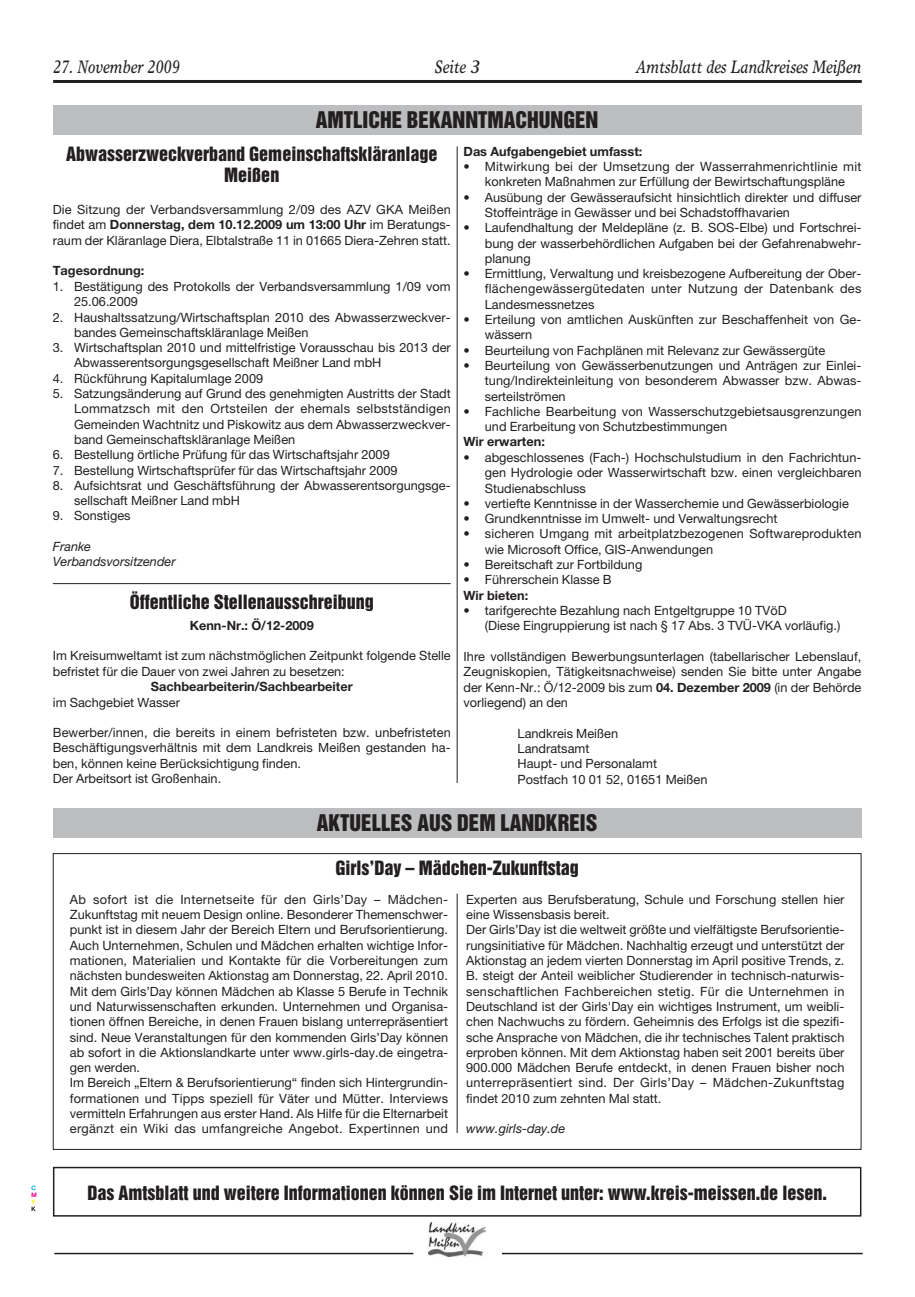
<style>
.page{position:relative;width:915px;height:1297px;background:#fff}
.page>*{position:absolute;margin:0;border:0;box-sizing:border-box;transform-origin:0 0}
.t1{font:21px "Helvetica Inserat";color:#231f20}
.t2{font:18px/21.6px "Helvetica Inserat";color:#231f20;text-align:center}
.t3{font:italic 18px "Times Europa";color:#231f20;scale:.8 1}
.t4{font:12.75px/15.3px "Helvetica Neue";color:#231f20}
.t5{font:700 12.75px "Helvetica Neue";color:#231f20}
.t6{font:italic 12.75px/15.3px "Helvetica Neue";color:#231f20}
.t7{font:6px "Helvetica Neue";color:#00adef}
.t8{font:6px "Helvetica Neue";color:#ec008c}
.t9{font:6px "Helvetica Neue";color:#fff200}
.t10{font:6px "Helvetica Neue";color:#231f20}
.s1{font-weight:700}
</style>
<div class="page">
<hr style="left:53px;top:80px;width:808px;height:3px;background:#231f20">
<img style="left:428px;top:1222px;width:57px;height:34px">
<hr style="left:54px;top:1253px;width:359px;height:1px;background:#231f20">
<hr style="left:501px;top:1253px;width:361px;height:1px;background:#231f20">
<div style="left:53px;top:106px;width:808px;height:29px;background:#bbbdbf"></div>
<hr style="left:456px;top:146px;width:1px;height:637px;background:#231f20">
<div style="left:53px;top:808px;width:808px;height:30px;background:#bbbdbf"></div>
<hr style="left:53px;top:583px;width:397px;height:1px;background:#231f20">
<hr style="left:456px;top:893px;width:1px;height:240px;background:#231f20">
<div style="left:53px;top:1167px;width:808px;height:49px;border:2px solid #231f20"></div>
<h2 class="t3" style="left:53px;top:60px;width:160px">27. November 2009</h2>
<h2 class="t3" style="left:434px;top:60px;width:59px">Seite 3</h2>
<h2 class="t3" style="left:636px;top:60px;width:283px">Amtsblatt des Landkreises Meißen</h2>
<h1 class="t1" style="left:316px;top:111px;width:284px">AMTLICHE BEKANNTMACHUNGEN</h1>
<h2 class="t2" style="left:66px;top:144px;width:372px">Abwasserzweckverband Gemeinschaftskläranlage<br>Meißen</h2>
<p class="t4" style="left:53px;top:203px;width:399px;text-align:justify">Die Sitzung der Verbandsversammlung 2/09 des AZV GKA Meißen findet am <span class="s1">Donnerstag, dem 10.12.2009 um 13:00 Uhr</span> im Beratungs&shy;raum der Kläranlage Diera, Elbtalstraße 11 in 01665 Diera-Zehren statt.</p>
<p class="t5" style="left:53px;top:266px;width:93px">Tagesordnung:</p>
<p class="t4" style="left:74px;top:280px;width:378px;text-indent:-21px">1. Bestätigung des Protokolls der Verbandsversammlung 1/09 vom<br>25.06.2009</p>
<p class="t4" style="left:74px;top:311px;width:378px;text-indent:-21px">2. Haushaltssatzung/Wirtschaftsplan 2010 des Abwasserzweckver&shy;bandes Gemeinschaftskläranlage Meißen</p>
<p class="t4" style="left:74px;top:341px;width:378px;text-indent:-21px">3. Wirtschaftsplan 2010 und mittelfristige Vorausschau bis 2013 der<br>Abwasserentsorgungsgesellschaft Meißner Land mbH</p>
<p class="t4" style="left:53px;top:372px;width:212px">4. Rückführung Kapitalumlage 2009</p>
<p class="t4" style="left:74px;top:387px;width:378px;text-align:justify;text-indent:-21px">5. Satzungsänderung auf Grund des genehmigten Austritts der Stadt Lommatzsch mit den Ortsteilen der ehemals selbstständigen Gemeinden Wachtnitz und Piskowitz aus dem Abwasserzweckver&shy;band Gemeinschaftskläranlage Meißen</p>
<p class="t4" style="left:53px;top:448px;width:338px">6. Bestellung örtliche Prüfung für das Wirtschaftsjahr 2009</p>
<p class="t4" style="left:53px;top:464px;width:346px">7. Bestellung Wirtschaftsprüfer für das Wirtschaftsjahr 2009</p>
<p class="t4" style="left:74px;top:479px;width:378px;text-indent:-21px">8. Aufsichtsrat und Geschäftsführung der Abwasserentsorgungsge&shy;sellschaft Meißner Land mbH</p>
<p class="t4" style="left:53px;top:509px;width:79px">9. Sonstiges</p>
<p class="t6" style="left:53px;top:540px;width:124px">Franke<br>Verbandsvorsitzender</p>
<h2 class="t2" style="left:130px;top:592px;width:246px">Öffentliche Stellenausschreibung</h2>
<p class="t5" style="left:190px;top:620px;width:125px">Kenn-Nr.: Ö/12-2009</p>
<p class="t4" style="left:53px;top:649px;width:399px">Im Kreisumweltamt ist zum nächstmöglichen Zeitpunkt folgende Stelle befristet für die Dauer von zwei Jahren zu besetzen:</p>
<p class="t5" style="left:151px;top:682px;width:203px">Sachbearbeiterin/Sachbearbeiter</p>
<p class="t4" style="left:53px;top:696px;width:129px">im Sachgebiet Wasser</p>
<p class="t4" style="left:53px;top:726px;width:399px">Bewerber/innen, die bereits in einem befristeten bzw. unbefristeten Beschäftigungsverhältnis mit dem Landkreis Meißen gestanden ha&shy;ben, können keine Berücksichtigung finden.<br>Der Arbeitsort ist Großenhain.</p>
<p class="t5" style="left:463px;top:146px;width:180px">Das Aufgabengebiet umfasst:</p>
<p class="t4" style="left:463px;top:160px;width:399px;text-align:center">• Mitwirkung bei der Umsetzung der Wasserrahmenrichtlinie mit konkreten Maßnahmen zur Erfüllung der Bewirtschaftungspläne</p>
<p class="t4" style="left:484px;top:191px;width:378px;text-indent:-21px">• Ausübung der Gewässeraufsicht hinsichtlich direkter und diffuser<br>Stoffeinträge in Gewässer und bei Schadstoffhavarien</p>
<p class="t4" style="left:484px;top:221px;width:378px;text-align:justify;text-indent:-21px">• Laufendhaltung der Meldepläne (z. B. SOS-Elbe) und Fortschrei&shy;bung der wasserbehördlichen Aufgaben bei der Gefahrenabwehr&shy;planung</p>
<p class="t4" style="left:484px;top:267px;width:378px;text-align:justify;text-indent:-21px">• Ermittlung, Verwaltung und kreisbezogene Aufbereitung der Ober&shy;flächengewässergütedaten unter Nutzung der Datenbank des Landesmessnetzes</p>
<p class="t4" style="left:484px;top:313px;width:378px;text-indent:-21px">• Erteilung von amtlichen Auskünften zur Beschaffenheit von Ge&shy;wässern</p>
<p class="t4" style="left:463px;top:344px;width:363px">• Beurteilung von Fachplänen mit Relevanz zur Gewässergüte</p>
<p class="t4" style="left:484px;top:359px;width:378px;text-align:justify;text-indent:-21px">• Beurteilung von Gewässerbenutzungen und Anträgen zur Einlei&shy;tung/Indirekteinleitung von besonderem Abwasser bzw. Abwas&shy;serteilströmen</p>
<p class="t4" style="left:484px;top:405px;width:378px;text-indent:-21px">• Fachliche Bearbeitung von Wasserschutzgebietsausgrenzungen und Erarbeitung von Schutzbestimmungen</p>
<p class="t5" style="left:463px;top:437px;width:83px">Wir erwarten:</p>
<p class="t4" style="left:484px;top:451px;width:378px;text-align:justify;text-indent:-21px">• abgeschlossenes (Fach-) Hochschulstudium in den Fachrichtun&shy;gen Hydrologie oder Wasserwirtschaft bzw. einen vergleichbaren Studienabschluss</p>
<p class="t4" style="left:463px;top:497px;width:387px">• vertiefte Kenntnisse in der Wasserchemie und Gewässerbiologie</p>
<p class="t4" style="left:463px;top:512px;width:315px">• Grundkenntnisse im Umwelt- und Verwaltungsrecht</p>
<p class="t4" style="left:484px;top:527px;width:378px;text-indent:-21px">• sicheren Umgang mit arbeitplatzbezogenen Softwareprodukten wie Microsoft Office, GIS-Anwendungen</p>
<p class="t4" style="left:463px;top:558px;width:180px">• Bereitschaft zur Fortbildung</p>
<p class="t4" style="left:463px;top:573px;width:150px">• Führerschein Klasse B</p>
<p class="t5" style="left:463px;top:591px;width:66px">Wir bieten:</p>
<p class="t4" style="left:484px;top:604px;width:357px;text-indent:-21px">• tarifgerechte Bezahlung nach Entgeltgruppe 10 TVöD<br>(Diese Eingruppierung ist nach § 17 Abs. 3 TVÜ-VKA vorläufig.)</p>
<p class="t4" style="left:463px;top:650px;width:399px;text-align:justify">Ihre vollständigen Bewerbungsunterlagen (tabellarischer Lebenslauf, Zeugniskopien, Tätigkeitsnachweise) senden Sie bitte unter Angabe der Kenn-Nr.: Ö/12-2009 bis zum <span class="s1">04. Dezember 2009</span> (in der Behörde vorliegend) an den</p>
<p class="t4" style="left:517px;top:727px;width:191px">Landkreis Meißen<br>Landratsamt<br>Haupt- und Personalamt<br>Postfach 10 01 52, 01651 Meißen</p>
<h1 class="t1" style="left:317px;top:814px;width:282px">AKTUELLES AUS DEM LANDKREIS</h1>
<h2 class="t2" style="left:335px;top:858px;width:245px">Girls’Day – Mädchen-Zukunftstag</h2>
<p class="t4" style="left:70px;top:893px;width:379px">Ab sofort ist die Internetseite für den Girls’Day – Mädchen-Zukunftstag mit neuem Design online. Besonderer Themenschwer&shy;punkt ist in diesem Jahr der Bereich Eltern und Berufsorientierung.<br>Auch Unternehmen, Schulen und Mädchen erhalten wichtige Infor&shy;mationen, Materialien und Kontakte für die Vorbereitungen zum nächsten bundesweiten Aktionstag am Donnerstag, 22. April 2010.<br>Mit dem Girls’Day können Mädchen ab Klasse 5 Berufe in Technik und Naturwissenschaften erkunden. Unternehmen und Organisa&shy;tionen öffnen Bereiche, in denen Frauen bislang unterrepräsentiert sind. Neue Veranstaltungen für den kommenden Girls’Day können ab sofort in die Aktionslandkarte unter www.girls-day.de eingetra&shy;gen werden.<br>Im Bereich „Eltern &amp; Berufsorientierung“ finden sich Hintergrundin&shy;formationen und Tipps speziell für Väter und Mütter. Interviews vermitteln Erfahrungen aus erster Hand. Als Hilfe für die Elternarbeit ergänzt ein Wiki das umfangreiche Angebot. Expertinnen und</p>
<p class="t4" style="left:466px;top:893px;width:379px">Experten aus Berufsberatung, Schule und Forschung stellen hier eine Wissensbasis bereit.<br>Der Girls’Day ist die weltweit größte und vielfältigste Berufsorientie&shy;rungsinitiative für Mädchen. Nachhaltig erzeugt und unterstützt der Aktionstag an jedem vierten Donnerstag im April positive Trends, z.<br>B. steigt der Anteil weiblicher Studierender in technisch-naturwis&shy;senschaftlichen Fachbereichen stetig. Für die Unternehmen in Deutschland ist der Girls'Day ein wichtiges Instrument, um weibli&shy;chen Nachwuchs zu fördern. Geheimnis des Erfolgs ist die spezifi&shy;sche Ansprache von Mädchen, die ihr technisches Talent praktisch erproben können. Mit dem Aktionstag haben seit 2001 bereits über 900.000 Mädchen Berufe entdeckt, in denen Frauen bisher noch unterrepräsentiert sind. Der Girls’Day – Mädchen-Zukunftstag findet 2010 zum zehnten Mal statt.</p>
<p class="t6" style="left:466px;top:1122px;width:101px">www.girls-day.de</p>
<p class="t7" style="left:31px;top:1185px;width:6px">C</p>
<p class="t8" style="left:31px;top:1192px;width:7px">M</p>
<p class="t9" style="left:31px;top:1200px;width:5px">Y</p>
<p class="t10" style="left:31px;top:1207px;width:6px">K</p>
<h2 class="t2" style="left:87px;top:1182px;width:740px">Das Amtsblatt und weitere Informationen können Sie im Internet unter: www.kreis-meissen.de lesen.</h2>
</div>
